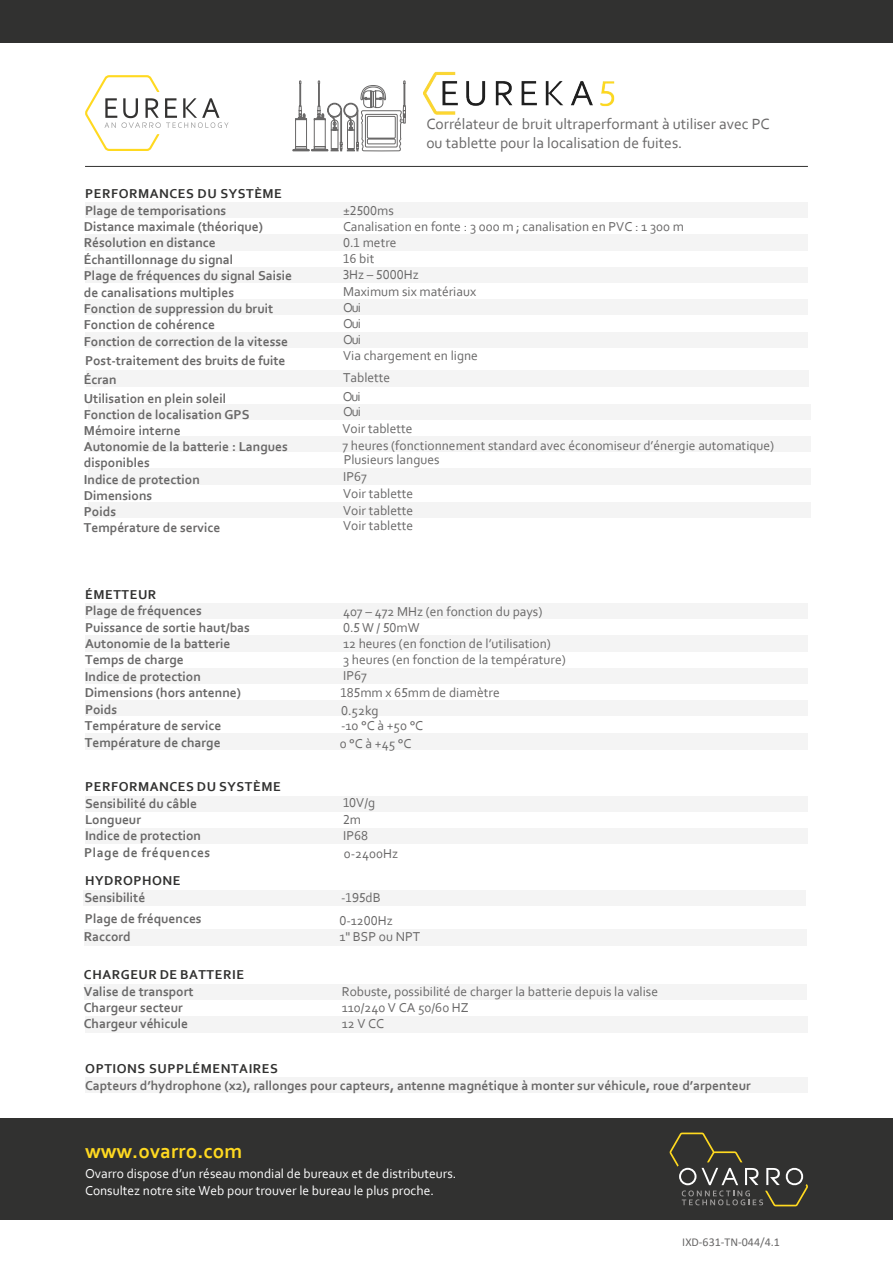
<style>
.page{position:relative;width:893px;height:1263px;background:#fff}
.page>*{position:absolute;margin:0;border:0;box-sizing:border-box;transform-origin:0 0}
.t1{font:700 21px "Corbel";color:#ffd920}
.t2{font:15.6px/18.6px "Corbel";color:#696868}
.t3{font:700 13.5px/16.2px "Corbel";color:#696868}
.t4{font:13.5px/16.2px "Corbel";color:#696868}
.t5{font:13.5px/16.2px "Corbel";color:#fff}
.t6{font:700 13.5px "Corbel";letter-spacing:.04em;color:#313130}
.t7{font:700 13.5px "Corbel";color:#686867}
.t8{font:700 13.5px "Corbel";letter-spacing:.04em;color:#686867}
.t9{font:700 13.5px "Corbel";letter-spacing:.04em;color:#313130}
.t10{font:12px "Calibri";color:#696868}
</style>
<div class="page">
<div style="left:84px;top:983px;width:723px;height:16px;background:#f4f4f4"></div>
<div style="left:85px;top:1016px;width:723px;height:16px;background:#f4f4f4"></div>
<div style="left:85px;top:1077px;width:723px;height:16px;background:#f4f4f4"></div>
<div style="left:85px;top:603px;width:723px;height:17px;background:#f4f4f4"></div>
<div style="left:85px;top:828px;width:723px;height:16px;background:#f4f4f4"></div>
<div style="left:85px;top:636px;width:723px;height:16px;background:#f4f4f4"></div>
<div style="left:85px;top:795px;width:723px;height:16px;background:#f4f4f4"></div>
<div style="left:85px;top:668px;width:723px;height:16px;background:#f4f4f4"></div>
<div style="left:85px;top:701px;width:723px;height:16px;background:#f4f4f4"></div>
<div style="left:83px;top:890px;width:723px;height:16px;background:#f4f4f4"></div>
<div style="left:85px;top:733px;width:723px;height:16px;background:#f4f4f4"></div>
<div style="left:84px;top:929px;width:723px;height:16px;background:#f4f4f4"></div>
<div style="left:0;top:1118px;width:893px;height:102px;background:#313130"></div>
<hr style="left:85px;top:166px;width:723px;height:1px;background:#313130">
<div style="left:0;top:0;width:893px;height:43px;background:#313130"></div>
<svg style="left:670px;top:1132px;width:138px;height:74px"></svg>
<svg style="left:85px;top:75px;width:144px;height:76px"></svg>
<div style="left:85px;top:202px;width:723px;height:17px;background:#f4f4f4"></div>
<div style="left:85px;top:235px;width:723px;height:16px;background:#f4f4f4"></div>
<div style="left:86px;top:370px;width:723px;height:16px;background:#f4f4f4"></div>
<div style="left:85px;top:267px;width:723px;height:16px;background:#f4f4f4"></div>
<div style="left:88px;top:404px;width:723px;height:16px;background:#f4f4f4"></div>
<div style="left:85px;top:300px;width:723px;height:16px;background:#f4f4f4"></div>
<div style="left:88px;top:436px;width:723px;height:16px;background:#f4f4f4"></div>
<div style="left:85px;top:332px;width:723px;height:16px;background:#f4f4f4"></div>
<div style="left:88px;top:469px;width:723px;height:16px;background:#f4f4f4"></div>
<div style="left:88px;top:501px;width:723px;height:16px;background:#f4f4f4"></div>
<svg style="left:293px;top:81px;width:113px;height:70px"></svg>
<img style="left:423px;top:71px;width:192px;height:44px">
<p class="t6" style="left:85px;top:186px;width:198px">PERFORMANCES DU SYSTÈME</p>
<p class="t3" style="left:84px;top:202px;width:210px">Plage de temporisations<br>Distance maximale (théorique)<br>Résolution en distance<br>Échantillonnage du signal<br>Plage de fréquences du signal Saisie de canalisations multiples<br>Fonction de suppression du bruit<br>Fonction de cohérence<br>Fonction de correction de la vitesse</p>
<p class="t3" style="left:84px;top:351px;width:203px;line-height:18.9px">Post-traitement des bruits de fuite<br>Écran<br>Utilisation en plein soleil</p>
<p class="t3" style="left:84px;top:406px;width:206px">Fonction de localisation GPS<br>Mémoire interne<br>Autonomie de la batterie : Langues disponibles<br>Indice de protection<br>Dimensions<br>Poids<br>Température de service</p>
<p class="t6" style="left:85px;top:586px;width:73px">ÉMETTEUR</p>
<p class="t3" style="left:85px;top:602px;width:166px">Plage de fréquences<br>Puissance de sortie haut/bas<br>Autonomie de la batterie</p>
<p class="t3" style="left:85px;top:651px;width:158px">Temps de charge<br>Indice de protection<br>Dimensions (hors antenne)<br>Poids<br>Température de service</p>
<p class="t7" style="left:85px;top:734px;width:137px">Température de charge</p>
<p class="t2" style="left:426px;top:114px;width:345px">Corrélateur de bruit ultraperformant à utiliser avec PC ou tablette pour la localisation de fuites.</p>
<p class="t4" style="left:343px;top:202px;width:52px">±2500ms</p>
<p class="t4" style="left:343px;top:218px;width:342px">Canalisation en fonte : 3 000 m ; canalisation en PVC : 1 300 m</p>
<p class="t4" style="left:343px;top:234px;width:55px">0.1 metre</p>
<p class="t4" style="left:343px;top:250px;width:33px">16 bit</p>
<p class="t4" style="left:343px;top:267px;width:77px">3Hz – 5000Hz</p>
<p class="t4" style="left:343px;top:283px;width:135px">Maximum six matériaux</p>
<p class="t4" style="left:343px;top:299px;width:19px">Oui</p>
<p class="t4" style="left:343px;top:315px;width:19px">Oui</p>
<p class="t4" style="left:343px;top:331px;width:19px">Oui</p>
<p class="t4" style="left:343px;top:348px;width:136px">Via chargement en ligne</p>
<p class="t4" style="left:343px;top:369px;width:49px">Tablette</p>
<p class="t4" style="left:343px;top:388px;width:19px">Oui</p>
<p class="t4" style="left:343px;top:403px;width:19px">Oui</p>
<p class="t4" style="left:342px;top:420px;width:72px">Voir tablette</p>
<p class="t4" style="left:342px;top:437px;width:433px">7 heures (fonctionnement standard avec économiseur d’énergie automatique)</p>
<p class="t4" style="left:343px;top:485px;width:72px">Voir tablette</p>
<p class="t4" style="left:344px;top:451px;width:97px">Plusieurs langues</p>
<p class="t4" style="left:343px;top:468px;width:25px">IP67</p>
<p class="t4" style="left:343px;top:502px;width:72px">Voir tablette</p>
<p class="t4" style="left:343px;top:517px;width:72px">Voir tablette</p>
<p class="t4" style="left:343px;top:603px;width:201px">407 – 472 MHz (en fonction du pays)</p>
<p class="t4" style="left:343px;top:619px;width:78px">0.5 W / 50mW</p>
<p class="t4" style="left:343px;top:635px;width:209px">12 heures (en fonction de l’utilisation)</p>
<p class="t4" style="left:343px;top:651px;width:224px">3 heures (en fonction de la température)</p>
<p class="t4" style="left:343px;top:667px;width:25px">IP67</p>
<p class="t4" style="left:340px;top:684px;width:161px">185mm x 65mm de diamètre</p>
<p class="t4" style="left:341px;top:702px;width:39px">0.52kg</p>
<p class="t4" style="left:340px;top:715px;width:85px;line-height:18.9px">-10 °C à +50 °C<br>0 °C à +45 °C</p>
<p class="t6" style="left:85px;top:778px;width:197px">PERFORMANCES DU SYSTÈME</p>
<p class="t3" style="left:85px;top:795px;width:118px">Sensibilité du câble<br>Longueur<br>Indice de protection</p>
<p class="t9" style="left:85px;top:872px;width:97px">HYDROPHONE</p>
<p class="t3" style="left:84px;top:889px;width:62px">Sensibilité</p>
<p class="t3" style="left:85px;top:910px;width:118px">Plage de fréquences</p>
<p class="t3" style="left:84px;top:928px;width:49px">Raccord</p>
<p class="t6" style="left:84px;top:966px;width:161px">CHARGEUR DE BATTERIE</p>
<p class="t3" style="left:84px;top:983px;width:111px">Valise de transport</p>
<p class="t3" style="left:84px;top:999px;width:101px">Chargeur secteur</p>
<p class="t3" style="left:84px;top:1015px;width:106px">Chargeur véhicule</p>
<p class="t6" style="left:85px;top:1060px;width:194px">OPTIONS SUPPLÉMENTAIRES</p>
<p class="t4" style="left:343px;top:794px;width:34px">10V/g</p>
<p class="t4" style="left:343px;top:811px;width:19px">2m</p>
<p class="t4" style="left:343px;top:827px;width:27px">IP68</p>
<p class="t8" style="left:84px;top:844px;width:128px">Plage de fréquences</p>
<p class="t4" style="left:344px;top:845px;width:56px">0-2400Hz</p>
<p class="t4" style="left:341px;top:889px;width:41px">-195dB</p>
<p class="t4" style="left:339px;top:912px;width:82px">0-1200Hz<br>1" BSP ou NPT</p>
<p class="t4" style="left:342px;top:983px;width:318px">Robuste, possibilité de charger la batterie depuis la valise</p>
<p class="t4" style="left:342px;top:999px;width:129px">110/240 V CA 50/60 HZ</p>
<p class="t4" style="left:342px;top:1015px;width:44px">12 V CC</p>
<p class="t3" style="left:85px;top:1077px;width:667px">Capteurs d’hydrophone (x2), rallonges pour capteurs, antenne magnétique à monter sur véhicule, roue d’arpenteur</p>
<p class="t1" style="left:85px;top:1138px;width:159px">www.ovarro.com</p>
<p class="t5" style="left:85px;top:1165px;width:373px">Ovarro dispose d’un réseau mondial de bureaux et de distributeurs.<br>Consultez notre site Web pour trouver le bureau le plus proche.</p>
<p class="t10" style="left:682px;top:1233px;width:99px">IXD-631-TN-044/4.1</p>
</div>
